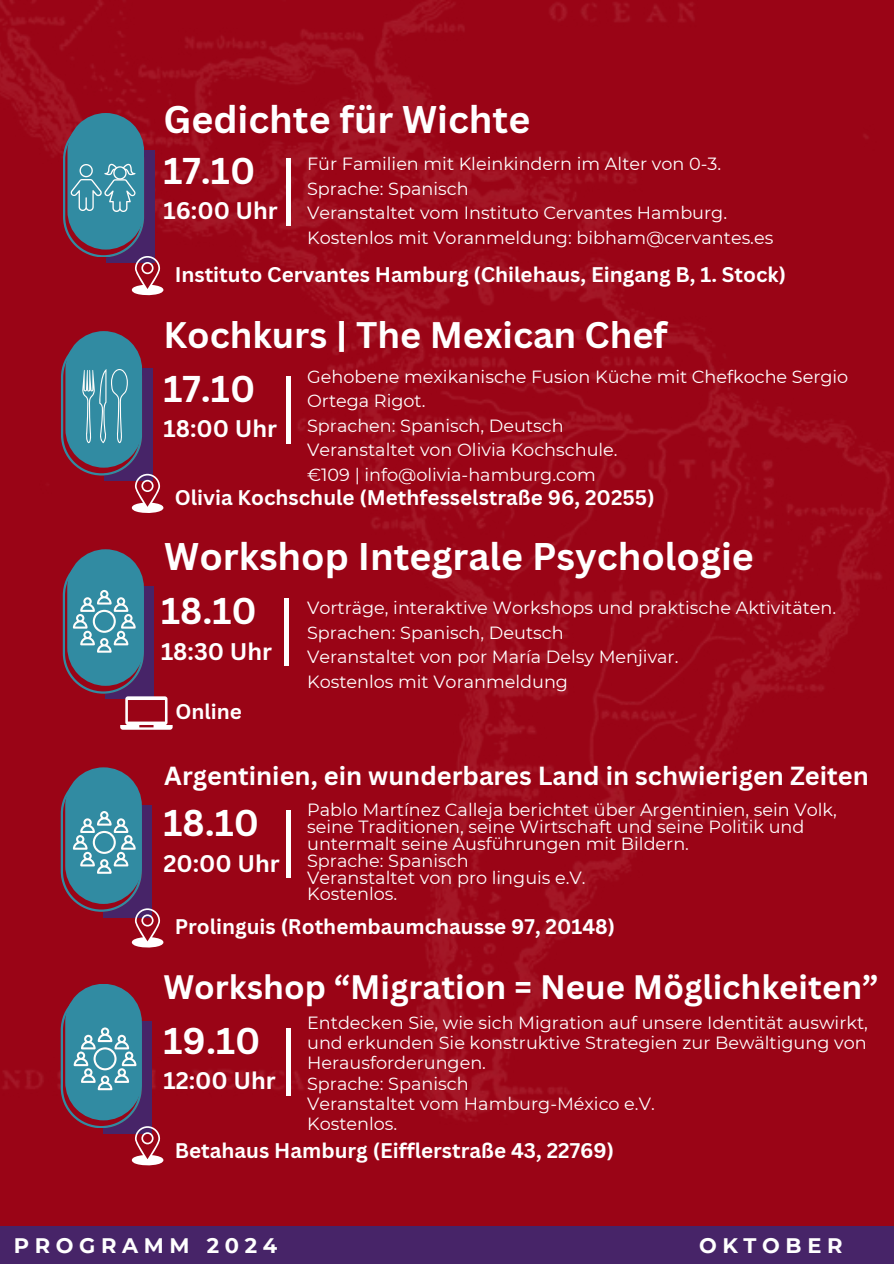
<style>
.page{position:relative;width:894px;height:1264px;background:#fff}
.page>*{position:absolute;margin:0;border:0;box-sizing:border-box;transform-origin:0 0}
.t1{font:700 37.5px "Canva Sans";color:#fff}
.t2{font:700 36.3px "Canva Sans";color:#fff}
.t3{font:700 36px "Canva Sans";color:#fff}
.t4{font:700 33px "Canva Sans";color:#fff}
.t5{font:700 25.5px "Canva Sans";color:#fff}
.t6{font:700 23.4px "Canva Sans";color:#fff}
.t7{font:700 21px "Montserrat";letter-spacing:.27em;color:#fff}
.t8{font:700 20.7px "Canva Sans";color:#fff}
.t9{font:17.7px/24.5px "Montserrat";color:#fff}
</style>
<div class="page">
<div style="left:0;top:0;width:893px;height:1263px;background:#9a0416"></div>
<div style="left:0;top:1225px;width:893px;height:38px;background:#472468"></div>
<img style="left:0;top:0;width:893px;height:1121px">
<div style="left:286px;top:158px;width:5px;height:68px;background:#fff"></div>
<div style="left:286px;top:376px;width:5px;height:67px;background:#fff"></div>
<div style="left:286px;top:810px;width:5px;height:68px;background:#fff"></div>
<div style="left:286px;top:1028px;width:5px;height:68px;background:#fff"></div>
<div style="left:283px;top:598px;width:5px;height:68px;background:#fff"></div>
<svg style="left:63px;top:113px;width:100px;height:183px"></svg>
<svg style="left:61px;top:331px;width:102px;height:183px"></svg>
<svg style="left:63px;top:549px;width:110px;height:180px"></svg>
<svg style="left:61px;top:767px;width:102px;height:181px"></svg>
<svg style="left:61px;top:983px;width:102px;height:183px"></svg>
<h1 class="t1" style="left:163px;top:93px;width:368px">Gedichte für Wichte</h1>
<h2 class="t2" style="left:163px;top:145px;width:93px">17.10</h2>
<h3 class="t6" style="left:163px;top:194px;width:116px">16:00 Uhr</h3>
<p class="t9" style="left:307px;top:151px;width:467px">Für Familien mit Kleinkindern im Alter von 0-3.<br>Sprache: Spanisch<br>Veranstaltet vom Instituto Cervantes Hamburg.<br>Kostenlos mit Voranmeldung: bibham@cervantes.es</p>
<p class="t8" style="left:175px;top:260px;width:612px">Instituto Cervantes Hamburg (Chilehaus, Eingang B, 1. Stock)</p>
<h3 class="t3" style="left:163px;top:309px;width:505px">Kochkurs | The Mexican Chef</h3>
<p class="t9" style="left:307px;top:364px;width:542px">Gehobene mexikanische Fusion Küche mit Chefkoche Sergio Ortega Rigot.<br>Sprachen: Spanisch, Deutsch<br>Veranstaltet von Olivia Kochschule.<br>€109 | info@olivia-hamburg.com</p>
<h2 class="t2" style="left:163px;top:363px;width:93px">17.10</h2>
<h3 class="t6" style="left:163px;top:412px;width:115px">18:00 Uhr</h3>
<p class="t8" style="left:175px;top:482px;width:481px">Olivia Kochschule (Methfesselstraße 96, 20255)</p>
<h1 class="t1" style="left:164px;top:530px;width:591px">Workshop Integrale Psychologie</h1>
<h2 class="t2" style="left:161px;top:585px;width:97px">18.10</h2>
<h3 class="t6" style="left:161px;top:634px;width:112px">18:30 Uhr</h3>
<p class="t8" style="left:175px;top:696px;width:68px">Online</p>
<p class="t9" style="left:307px;top:595px;width:530px">Vorträge, interaktive Workshops und praktische Aktivitäten.<br>Sprachen: Spanisch, Deutsch<br>Veranstaltet von por María Delsy Menjivar.<br>Kostenlos mit Voranmeldung</p>
<h3 class="t5" style="left:164px;top:757px;width:706px">Argentinien, ein wunderbares Land in schwierigen Zeiten</h3>
<p class="t9" style="left:307px;top:801px;width:531px;line-height:16.8px">Pablo Martínez Calleja berichtet über Argentinien, sein Volk, seine Traditionen, seine Wirtschaft und seine Politik und untermalt seine Ausführungen mit Bildern.<br>Sprache: Spanisch<br>Veranstaltet von pro linguis e.V.<br>Kostenlos.</p>
<h2 class="t2" style="left:163px;top:797px;width:97px">18.10</h2>
<h3 class="t6" style="left:163px;top:846px;width:118px">20:00 Uhr</h3>
<p class="t8" style="left:175px;top:912px;width:442px">Prolinguis (Rothembaumchausse 97, 20148)</p>
<h3 class="t4" style="left:163px;top:963px;width:716px">Workshop “Migration = Neue Möglichkeiten”</h3>
<p class="t9" style="left:307px;top:1012px;width:562px;line-height:20.2px">Entdecken Sie, wie sich Migration auf unsere Identität auswirkt, und erkunden Sie konstruktive Strategien zur Bewältigung von Herausforderungen.<br>Sprache: Spanisch<br>Veranstaltet vom Hamburg-México e.V.<br>Kostenlos.</p>
<h2 class="t2" style="left:163px;top:1015px;width:98px">19.10</h2>
<h3 class="t6" style="left:163px;top:1064px;width:114px">12:00 Uhr</h3>
<p class="t8" style="left:175px;top:1135px;width:441px">Betahaus Hamburg (Eifflerstraße 43, 22769)</p>
<p class="t7" style="left:14px;top:1232px;width:265px">PROGRAMM 2024</p>
<p class="t7" style="left:698px;top:1232px;width:145px">OKTOBER</p>
</div>
